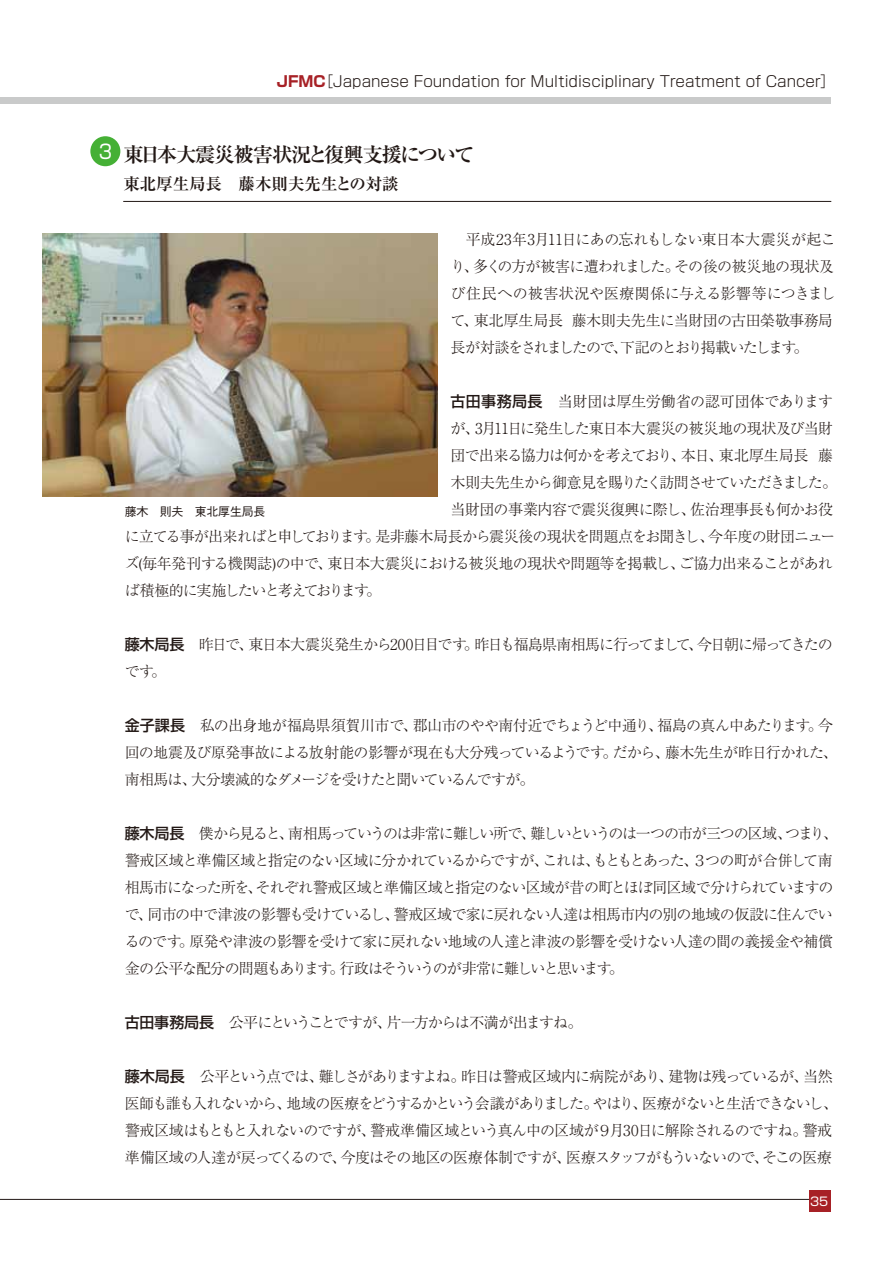
<style>
.page{position:relative;width:893px;height:1263px;background:#fff}
.page>*{position:absolute;margin:0;border:0;box-sizing:border-box;transform-origin:0 0}
.t1{font:700 20.25px "Ryumin Pro";letter-spacing:-.05em;color:#221815}
.t2{font:700 16.5px "Ryumin Pro";color:#221815}
.t3{font:300 15px/27px "Ryumin Pro";letter-spacing:-.06em;color:#221815}
.t4{font:300 15px/27px "Ryumin Pro";letter-spacing:-.04em;color:#221815}
.t5{font:300 15px "Shin Go Pro";color:#221815}
.t6{font:300 15px "Ryumin Pro";letter-spacing:-.085em;color:#221815}
.t7{font:300 15px/27px "Ryumin Pro";letter-spacing:-.08em;color:#221815}
.t8{font:300 15px "Ryumin Pro";letter-spacing:-.035em;color:#221815}
.t9{font:300 15px "Ryumin Pro";letter-spacing:-.015em;color:#221815}
.t10{font:300 15px "Ryumin Pro";letter-spacing:-.105em;color:#221815}
.t11{font:500 12px "Gothic BBB Pro";letter-spacing:-.025em;color:#221815}
.t12{font:12px "Shin Go Pro";color:#fff}
.s1{font-weight:700;color:#a72126}
.s2{font-family:"Shin Go Pro";font-weight:400;font-size:19.5px;color:#fff}
.s3{font-family:"Shin Go Pro";font-weight:500}
</style>
<div class="page">
<hr style="left:0;top:1199px;width:828px;height:1px;background:#221815">
<div style="left:809px;top:1190px;width:21px;height:21px;background:#a72126"></div>
<div style="left:0;top:97px;width:830px;height:7px;background:#c9caca"></div>
<div style="left:90px;top:136px;width:30px;height:30px;background:#45b035;border-radius:50%"></div>
<hr style="left:123px;top:201px;width:708px;height:1px;background:#221815">
<img style="left:43px;top:233px;width:395px;height:263px">
<p class="t5" style="left:277px;top:69px;width:560px"><span class="s1">JFMC</span>［Japanese Foundation for Multidisciplinary Treatment of Cancer］</p>
<p class="t1" style="left:99px;top:138px;width:377px"><span class="s2">3</span> 東日本大震災被害状況と復興支援について</p>
<p class="t2" style="left:123px;top:171px;width:277px">東北厚生局長　藤木則夫先生との対談</p>
<p class="t4" style="left:451px;top:224px;width:387px">　平成23年3月11日にあの忘れもしない東日本大震災が起こり、多くの方が被害に遭われました。その後の被災地の現状及び住民への被害状況や医療関係に与える影響等につきまして、東北厚生局長 藤木則夫先生に当財団の古田榮敬事務局長が対談をされましたので、下記のとおり掲載いたします。</p>
<p class="t9" style="left:451px;top:389px;width:384px"><span class="s3">古田事務局長</span>　当財団は厚生労働省の認可団体であります</p>
<p class="t3" style="left:451px;top:413px;width:384px">が、3月11日に発生した東日本大震災の被災地の現状及び当財</p>
<p class="t3" style="left:451px;top:440px;width:384px">団で出来る協力は何かを考えており、本日、東北厚生局長 藤</p>
<p class="t6" style="left:451px;top:470px;width:388px">木則夫先生から御意見を賜りたく訪問させていただきました。</p>
<p class="t8" style="left:451px;top:497px;width:384px">当財団の事業内容で震災復興に際し、佐治理事長も何かお役</p>
<p class="t3" style="left:125px;top:521px;width:712px">に立てる事が出来ればと申しております。是非藤木局長から震災後の現状を問題点をお聞きし、今年度の財団ニュー</p>
<p class="t3" style="left:125px;top:548px;width:710px">ズ(毎年発刊する機関誌)の中で、東日本大震災における被災地の現状や問題等を掲載し、ご協力出来ることがあれ</p>
<p class="t10" style="left:125px;top:578px;width:258px">ば積極的に実施したいと考えております。</p>
<p class="t7" style="left:125px;top:629px;width:710px"><span class="s3">藤木局長</span>　昨日で、東日本大震災発生から200日目です。昨日も福島県南相馬に行ってまして、今日朝に帰ってきたのです。</p>
<p class="t3" style="left:125px;top:710px;width:714px"><span class="s3">金子課長</span>　私の出身地が福島県須賀川市で、郡山市のやや南付近でちょうど中通り、福島の真ん中あたります。今回の地震及び原発事故による放射能の影響が現在も大分残っているようです。だから、藤木先生が昨日行かれた、南相馬は、大分壊滅的なダメージを受けたと聞いているんですが。</p>
<p class="t3" style="left:125px;top:818px;width:714px"><span class="s3">藤木局長</span>　僕から見ると、南相馬っていうのは非常に難しい所で、難しいというのは一つの市が三つの区域、つまり、警戒区域と準備区域と指定のない区域に分かれているからですが、これは、もともとあった、３つの町が合併して南相馬市になった所を、それぞれ警戒区域と準備区域と指定のない区域が昔の町とほぼ同区域で分けられていますので、同市の中で津波の影響も受けているし、警戒区域で家に戻れない人達は相馬市内の別の地域の仮設に住んでいるのです。原発や津波の影響を受けて家に戻れない地域の人達と津波の影響を受けない人達の間の義援金や補償金の公平な配分の問題もあります。行政はそういうのが非常に難しいと思います。</p>
<p class="t6" style="left:125px;top:1010px;width:459px"><span class="s3">古田事務局長</span>　公平にということですが、片一方からは不満が出ますね。</p>
<p class="t3" style="left:125px;top:1061px;width:715px"><span class="s3">藤木局長</span>　公平という点では、難しさがありますよね。昨日は警戒区域内に病院があり、建物は残っているが、当然医師も誰も入れないから、地域の医療をどうするかという会議がありました。やはり、医療がないと生活できないし、警戒区域はもともと入れないのですが、警戒準備区域という真ん中の区域が９月30日に解除されるのですね。警戒準備区域の人達が戻ってくるので、今度はその地区の医療体制ですが、医療スタッフがもういないので、そこの医療</p>
<p class="t11" style="left:125px;top:501px;width:142px">藤木　則夫　東北厚生局長</p>
<p class="t12" style="left:810px;top:1191px;width:20px">35</p>
</div>
